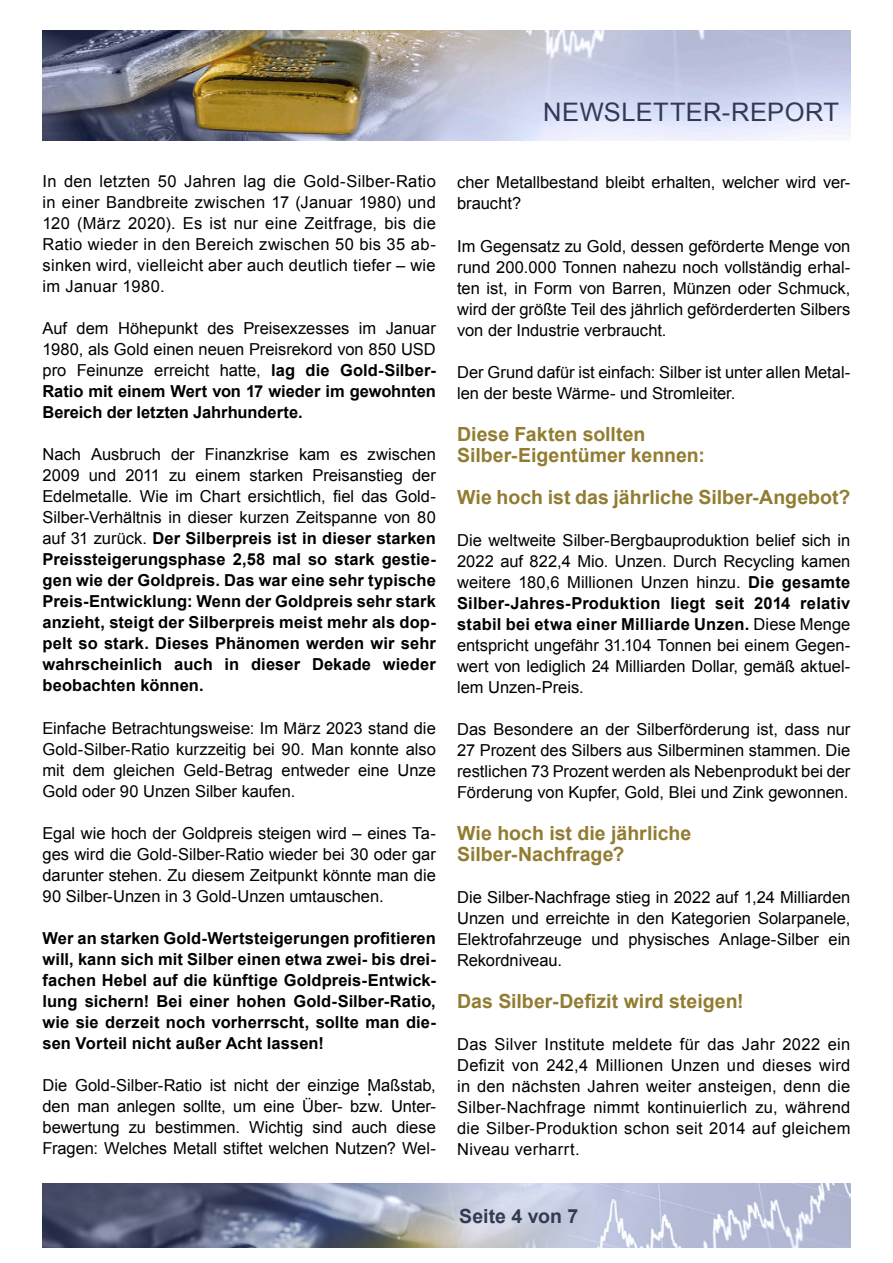
<style>
.page{position:relative;width:893px;height:1263px;background:#fff}
.page>*{position:absolute;margin:0;border:0;box-sizing:border-box;transform-origin:0 0}
.t1{font:25.5px "Arial";letter-spacing:.015em;color:#323955}
.t2{font:700 19.5px "Arial";color:#917c31}
.t3{font:700 19.5px "Arial";color:#323955}
.t4{font:16.5px/21px "Arial";color:#000;text-align:justify}
.t5{font:700 16.5px/21px "Arial";letter-spacing:.005em;color:#000;text-align:justify}
.s1{font-weight:700}
.s2{font-weight:400}
</style>
<div class="page">
<img style="left:43px;top:31px;width:807px;height:109px">
<img style="left:43px;top:1183px;width:807px;height:64px">
<p class="t1" style="left:543px;top:95px;width:297px">NEWSLETTER-REPORT</p>
<p class="t4" style="left:43px;top:171px;width:395px">In den letzten 50 Jahren lag die Gold-Silber-Ratio in einer Bandbreite zwischen 17 (Januar 1980) und 120 (März 2020). Es ist nur eine Zeitfrage, bis die Ratio wieder in den Bereich zwischen 50 bis 35 ab&shy;sinken wird, vielleicht aber auch deutlich tiefer – wie im Januar 1980.</p>
<p class="t4" style="left:43px;top:318px;width:395px">Auf dem Höhepunkt des Preisexzesses im Januar 1980, als Gold einen neuen Preisrekord von 850 USD pro Feinunze erreicht hatte, <span class="s1">lag die Gold-Silber-Ratio mit einem Wert von 17 wieder im gewohnten Bereich der letzten Jahrhunderte.</span></p>
<p class="t5" style="left:43px;top:445px;width:395px"><span class="s2">Nach Ausbruch der Finanzkrise kam es zwischen 2009 und 2011 zu einem starken Preisanstieg der Edelmetalle. Wie im Chart ersichtlich, fiel das Gold-Silber-Verhältnis in dieser kurzen Zeitspanne von 80 auf 31 zurück.</span> Der Silberpreis ist in dieser starken Preissteigerungsphase 2,58 mal so stark gestie&shy;gen wie der Goldpreis. Das war eine sehr typische Preis-Entwicklung: Wenn der Goldpreis sehr stark anzieht, steigt der Silberpreis meist mehr als dop&shy;pelt so stark. Dieses Phänomen werden wir sehr wahrscheinlich auch in dieser Dekade wieder beobachten können.</p>
<p class="t4" style="left:43px;top:717px;width:395px">Einfache Betrachtungsweise: Im März 2023 stand die Gold-Silber-Ratio kurzzeitig bei 90. Man konnte also mit dem gleichen Geld-Betrag entweder eine Unze Gold oder 90 Unzen Silber kaufen.</p>
<p class="t4" style="left:43px;top:822px;width:395px">Egal wie hoch der Goldpreis steigen wird – eines Ta&shy;ges wird die Gold-Silber-Ratio wieder bei 30 oder gar darunter stehen. Zu diesem Zeitpunkt könnte man die 90 Silber-Unzen in 3 Gold-Unzen umtauschen.</p>
<p class="t5" style="left:43px;top:928px;width:395px">Wer an starken Gold-Wertsteigerungen profitieren will, kann sich mit Silber einen etwa zwei- bis drei&shy;fachen Hebel auf die künftige Goldpreis-Entwick&shy;lung sichern! Bei einer hohen Gold-Silber-Ratio, wie sie derzeit noch vorherrscht, sollte man die&shy;sen Vorteil nicht außer Acht lassen!</p>
<p class="t4" style="left:43px;top:1074px;width:395px">Die Gold-Silber-Ratio ist nicht der einzige Maßstab, den man anlegen sollte, um eine Über- bzw. Unter&shy;bewertung zu bestimmen. Wichtig sind auch diese Fragen: Welches Metall stiftet welchen Nutzen? Wel-</p>
<p class="t4" style="left:457px;top:172px;width:395px">cher Metallbestand bleibt erhalten, welcher wird ver&shy;braucht?</p>
<p class="t4" style="left:457px;top:235px;width:395px">Im Gegensatz zu Gold, dessen geförderte Menge von rund 200.000 Tonnen nahezu noch vollständig erhal&shy;ten ist, in Form von Barren, Münzen oder Schmuck, wird der größte Teil des jährlich geförderderten Silbers von der Industrie verbraucht.</p>
<p class="t4" style="left:457px;top:361px;width:395px">Der Grund dafür ist einfach: Silber ist unter allen Metal&shy;len der beste Wärme- und Stromleiter.</p>
<p class="t2" style="left:457px;top:421px;width:190px">Diese Fakten sollten</p>
<p class="t2" style="left:457px;top:442px;width:249px">Silber-Eigentümer kennen:</p>
<p class="t2" style="left:457px;top:484px;width:395px">Wie hoch ist das jährliche Silber-Angebot?</p>
<p class="t4" style="left:457px;top:529px;width:395px">Die weltweite Silber-Bergbauproduktion belief sich in 2022 auf 822,4 Mio. Unzen. Durch Recycling kamen weitere 180,6 Millionen Unzen hinzu. <span class="s1">Die gesamte Silber-Jahres-Produktion liegt seit 2014 relativ stabil bei etwa einer Milliarde Unzen.</span> Diese Menge entspricht ungefähr 31.104 Tonnen bei einem Gegen&shy;wert von lediglich 24 Milliarden Dollar, gemäß aktuel&shy;lem Unzen-Preis.</p>
<p class="t4" style="left:457px;top:718px;width:395px">Das Besondere an der Silberförderung ist, dass nur 27 Prozent des Silbers aus Silberminen stammen. Die restlichen 73 Prozent werden als Nebenprodukt bei der Förderung von Kupfer, Gold, Blei und Zink gewonnen.</p>
<p class="t2" style="left:457px;top:820px;width:236px">Wie hoch ist die jährliche</p>
<p class="t2" style="left:457px;top:841px;width:169px">Silber-Nachfrage?</p>
<p class="t4" style="left:457px;top:886px;width:395px">Die Silber-Nachfrage stieg in 2022 auf 1,24 Milliarden Unzen und erreichte in den Kategorien Solarpanele, Elektrofahrzeuge und physisches Anlage-Silber ein Rekordniveau.</p>
<p class="t2" style="left:457px;top:988px;width:288px">Das Silber-Defizit wird steigen!</p>
<p class="t4" style="left:457px;top:1033px;width:395px">Das Silver Institute meldete für das Jahr 2022 ein Defizit von 242,4 Millionen Unzen und dieses wird in den nächsten Jahren weiter ansteigen, denn die Silber-Nachfrage nimmt kontinuierlich zu, während die Silber-Produktion schon seit 2014 auf gleichem Niveau verharrt.</p>
<p class="t3" style="left:459px;top:1203px;width:120px">Seite 4 von 7</p>
</div>
